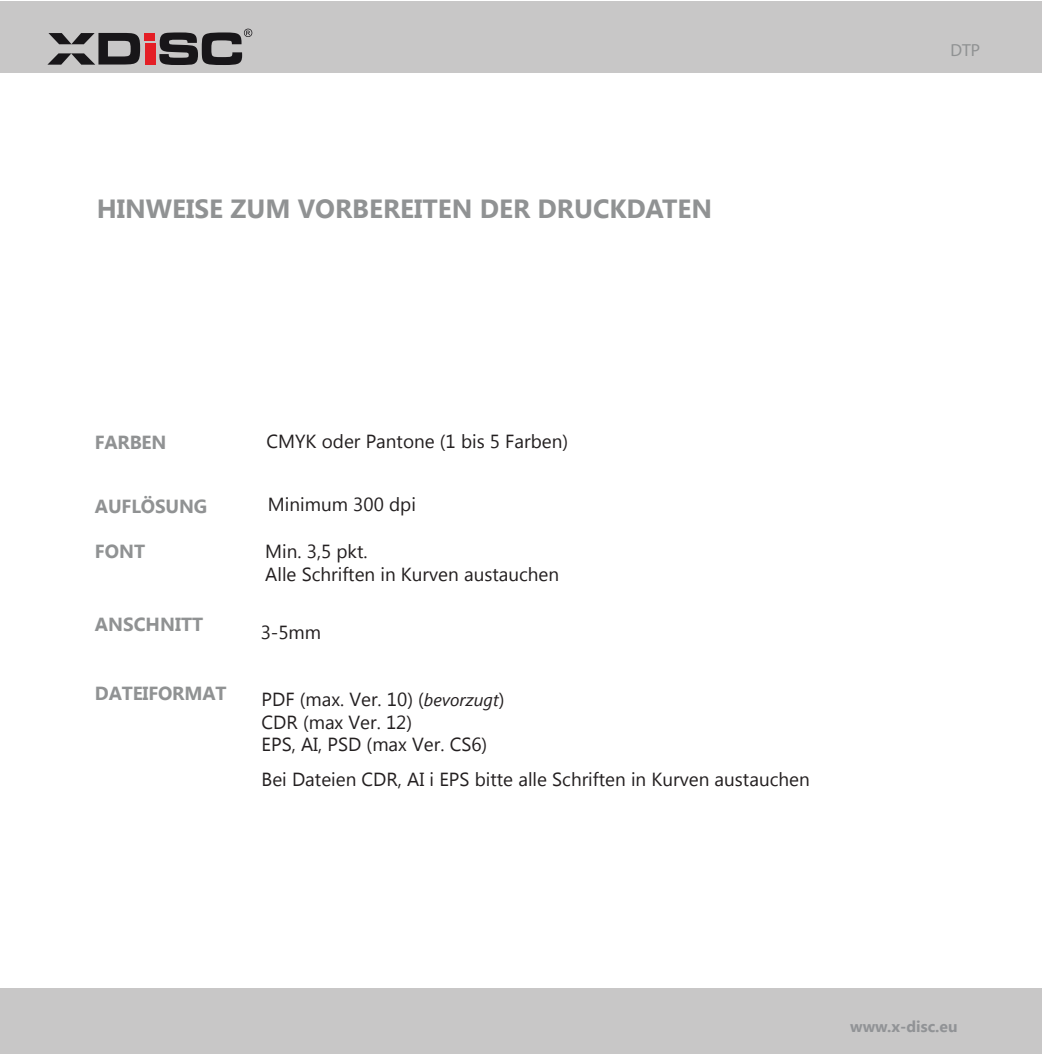
<style>
.page{position:relative;width:1042px;height:1054px;background:#fff}
.page>*{position:absolute;margin:0;border:0;box-sizing:border-box;transform-origin:0 0}
.t1{font:700 26.25px "Segoe UI";color:#909293}
.t2{font:18.9px/22.8px "Segoe UI";color:#231f20}
.t3{font:700 18.9px "Segoe UI";letter-spacing:-.005em;color:#909293}
.t4{font:17.5px "Myriad Pro";color:#909293}
.t5{font:700 15.75px "Segoe UI";color:#919396}
.s1{font-style:italic;font-size:17.5px}
</style>
<div class="page">
<div style="left:0;top:988px;width:1042px;height:65px;background:#c8c7c7"></div>
<div style="left:1px;top:1px;width:1041px;height:72px;background:#c8c7c7"></div>
<svg style="left:47px;top:29px;width:205px;height:36px"></svg>
<div style="left:145px;top:33px;width:10px;height:8px;background:#e41e25"></div>
<div style="left:145px;top:43px;width:10px;height:22px;background:#e41e25"></div>
<h1 class="t1" style="left:97px;top:190px;width:617px">HINWEISE ZUM VORBEREITEN DER DRUCKDATEN</h1>
<p class="t3" style="left:95px;top:429px;width:73px">FARBEN</p>
<p class="t2" style="left:266px;top:429px;width:303px">CMYK oder Pantone (1 bis 5 Farben)</p>
<p class="t3" style="left:95px;top:492px;width:114px">AUFLÖSUNG</p>
<p class="t2" style="left:268px;top:492px;width:149px">Minimum 300 dpi</p>
<p class="t3" style="left:95px;top:538px;width:52px">FONT</p>
<p class="t2" style="left:265px;top:539px;width:295px">Min. 3,5 pkt.<br>Alle Schriften in Kurven austauchen</p>
<p class="t3" style="left:95px;top:611px;width:110px">ANSCHNITT</p>
<p class="t2" style="left:261px;top:620px;width:62px">3-5mm</p>
<p class="t3" style="left:95px;top:679px;width:133px">DATEIFORMAT</p>
<p class="t2" style="left:261px;top:686px;width:244px">PDF (max. Ver. 10) (<span class="s1">bevorzugt</span>)<br>CDR (max Ver. 12)<br>EPS, AI, PSD (max Ver. CS6)</p>
<p class="t2" style="left:261px;top:766px;width:550px">Bei Dateien CDR, AI i EPS bitte alle Schriften in Kurven austauchen</p>
<p class="t4" style="left:950px;top:41px;width:31px">DTP</p>
<p class="t5" style="left:850px;top:1014px;width:109px">www.x-disc.eu</p>
</div>
